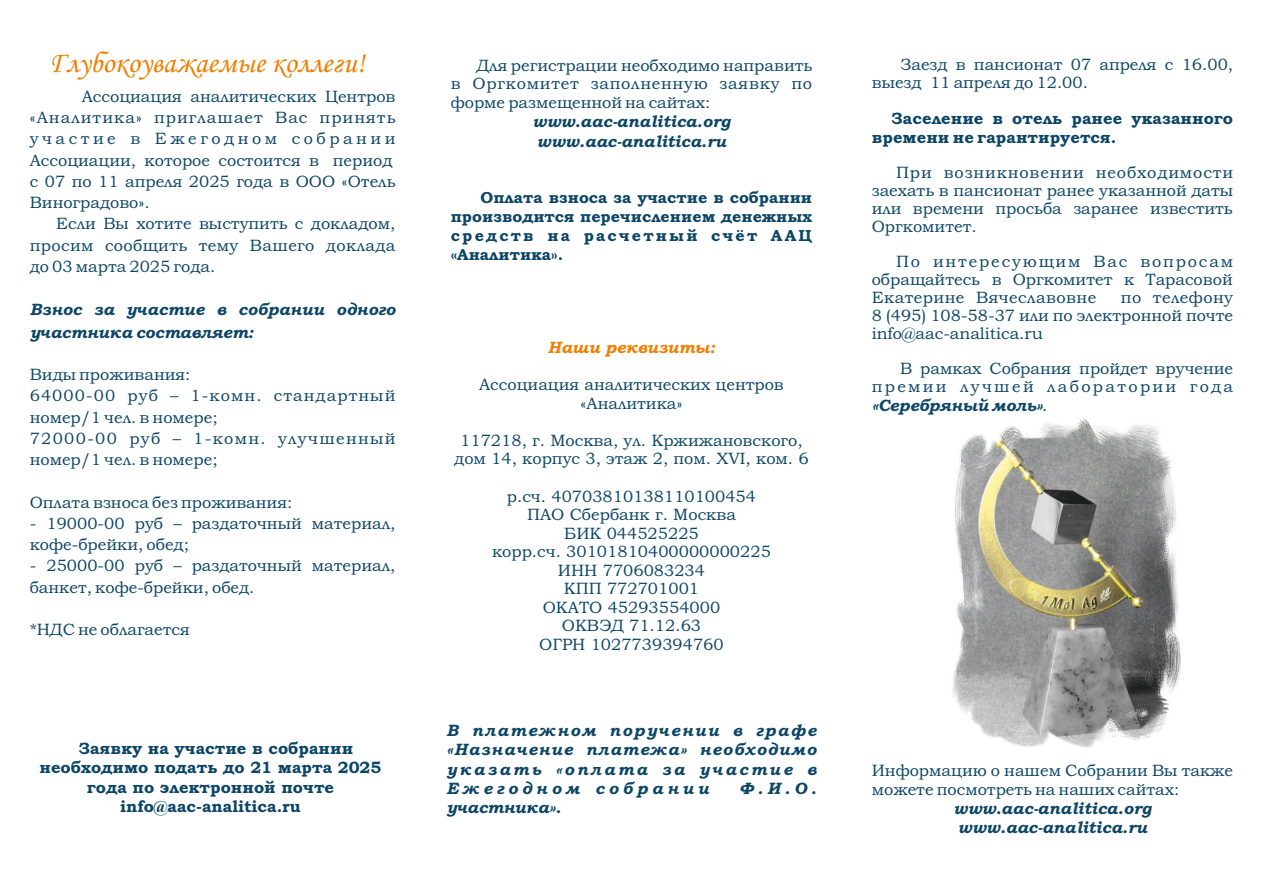
<style>
.page{position:relative;width:1263px;height:893px;background:#fff}
.page>*{position:absolute;margin:0;border:0;box-sizing:border-box;transform-origin:0 0}
.t1{font:30px "Monotype Corsiva";color:#f27e00}
.t2{font:16.5px/18.6px "Bookman Old Style";color:#0c4566;text-align:justify}
.t3{font:italic 700 16.5px/19.4px "Bookman Old Style";color:#0c4566}
.t4{font:700 16.5px/18.6px "Bookman Old Style";color:#0c4566}
.t5{font:16.5px/21.3px "Bookman Old Style";letter-spacing:.065em;color:#0c4566}
.t6{font:italic 700 16.5px "Bookman Old Style";color:#f27e00}
.t7{font:700 16.05px/18.8px "Bookman Old Style";letter-spacing:.07em;color:#0c4566;text-align:justify}
.s1{font-weight:700;font-style:italic}
</style>
<div class="page">
<img style="left:952px;top:418px;width:229px;height:330px">
<h1 class="t1" style="left:49px;top:51px;width:317px">Глубокоуважаемые коллеги!</h1>
<p class="t2" style="left:30px;top:87px;width:367px;line-height:21.3px;text-align:left;text-indent:52px">Ассоциация аналитических Центров «Аналитика» приглашает Вас принять участие в Ежегодном собрании<br>Ассоциации, которое состоится в период с 07 по 11 апреля 2025 года в ООО «Отель<br>Виноградово».</p>
<p class="t2" style="left:30px;top:215px;width:367px;line-height:21.3px;text-indent:27px">Если Вы хотите выступить с докладом, просим сообщить тему Вашего доклада до 03 марта 2025 года.</p>
<p class="t3" style="left:30px;top:300px;width:367px;line-height:22.2px">Взнос за участие в собрании одного участника составляет:</p>
<p class="t5" style="left:30px;top:365px;width:367px">Виды проживания:<br>64000-00 руб – 1-комн. стандартный номер/1 чел. в номере;<br>72000-00 руб – 1-комн. улучшенный номер/1 чел. в номере;</p>
<p class="t2" style="left:30px;top:494px;width:264px">Оплата взноса без проживания:</p>
<p class="t2" style="left:30px;top:514px;width:367px;line-height:21.3px">- 19000-00 руб – раздаточный материал, кофе-брейки, обед;</p>
<p class="t2" style="left:30px;top:557px;width:367px;line-height:21.3px">- 25000-00 руб – раздаточный материал, банкет, кофе-брейки, обед.</p>
<p class="t2" style="left:30px;top:622px;width:162px">*НДС не облагается</p>
<p class="t4" style="left:79px;top:740px;width:276px">Заявку на участие в собрании</p>
<p class="t4" style="left:40px;top:760px;width:343px">необходимо подать до 21 марта 2025</p>
<p class="t4" style="left:87px;top:779px;width:249px">года по электронной почте</p>
<p class="t4" style="left:120px;top:799px;width:182px">info@aac-analitica.ru</p>
<p class="t2" style="left:451px;top:57px;width:363px;text-indent:26px">Для регистрации необходимо направить в Оргкомитет заполненную заявку по форме размещенной на сайтах:</p>
<p class="t3" style="left:532px;top:113px;width:200px">www.aac-analitica.org www.aac-analitica.ru</p>
<p class="t7" style="left:451px;top:190px;width:363px;text-indent:30px">Оплата взноса за участие в собрании производится перечислением денежных средств на расчетный счёт ААЦ «Аналитика».</p>
<p class="t6" style="left:548px;top:341px;width:169px">Наши реквизиты:</p>
<p class="t2" style="left:479px;top:377px;width:306px;text-align:center">Ассоциация аналитических центров «Аналитика»</p>
<p class="t2" style="left:454px;top:432px;width:356px;text-align:center">117218, г. Москва, ул. Кржижановского, дом 14, корпус 3, этаж 2, пом. XVI, ком. 6</p>
<p class="t2" style="left:492px;top:488px;width:280px;text-align:center">р.сч. 40703810138110100454<br>ПАО Сбербанк г. Москва<br>БИК 044525225<br>корр.сч. 30101810400000000225<br>ИНН 7706083234<br>КПП 772701001<br>ОКАТО 45293554000<br>ОКВЭД 71.12.63<br>ОГРН 1027739394760</p>
<p class="t3" style="left:446px;top:722px;width:371px;text-align:justify">В платежном поручении в графе «Назначение платежа» необходимо указать «оплата за участие в Ежегодном собрании</p>
<p class="t3" style="left:739px;top:780px;width:79px">Ф.И.О.</p>
<p class="t3" style="left:446px;top:799px;width:116px">участника».</p>
<p class="t2" style="left:872px;top:57px;width:363px;line-height:17.9px;text-indent:29px">Заезд в пансионат 07 апреля с 16.00, выезд 11 апреля до 12.00.</p>
<p class="t4" style="left:872px;top:111px;width:363px;text-indent:20px">Заселение в отель ранее указанного времени не гарантируется.</p>
<p class="t2" style="left:872px;top:165px;width:363px;line-height:17.9px;text-indent:24px">При возникновении необходимости заехать в пансионат ранее указанной даты или времени просьба заранее известить Оргкомитет.</p>
<p class="t2" style="left:872px;top:254px;width:363px;line-height:17.9px;text-indent:24px">По интересующим Вас вопросам обращайтесь в Оргкомитет к Тарасовой Екатерине Вячеславовне</p>
<p class="t2" style="left:872px;top:290px;width:363px;line-height:17.9px;text-indent:249px">по телефону 8 (495) 108-58-37 или по электронной почте info@aac-analitica.ru</p>
<p class="t2" style="left:872px;top:361px;width:363px;line-height:18.1px;text-indent:28px">В рамках Собрания пройдет вручение премии лучшей лаборатории года <span class="s1">«Серебряный моль»</span>.</p>
<p class="t2" style="left:872px;top:763px;width:363px">Информацию о нашем Собрании Вы также можете посмотреть на наших сайтах:</p>
<p class="t3" style="left:953px;top:800px;width:200px">www.aac-analitica.org www.aac-analitica.ru</p>
</div>
